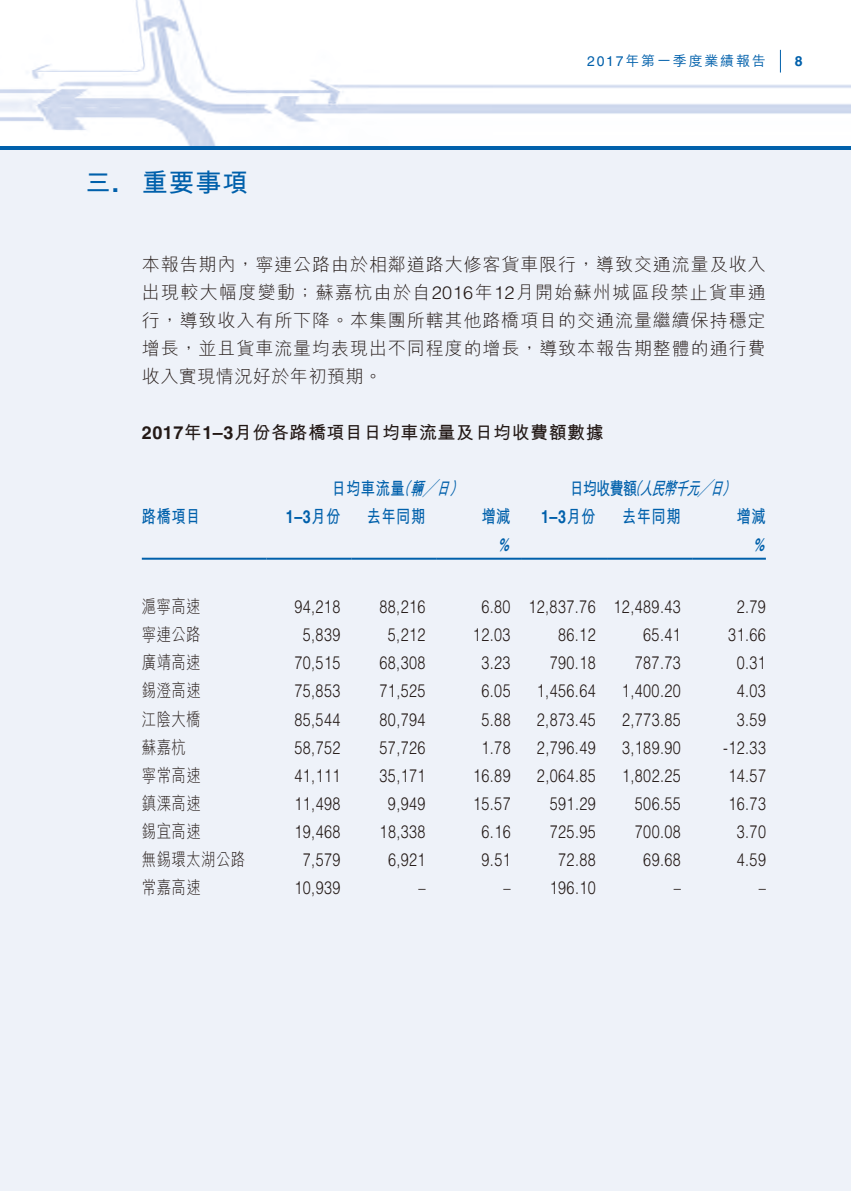
<style>
.page{position:relative;width:851px;height:1191px;background:#fff}
.page>*{position:absolute;margin:0;border:0;box-sizing:border-box;transform-origin:0 0}
.t1{font:700 26px "M Hei HK";color:#0060ab}
.t2{font:300 18px "Helvetica LT Std";letter-spacing:.03em;color:#231916;scale:.8 1}
.t3{font:300 18px/28px "M Hei HK";letter-spacing:.03em;color:#231916;text-align:justify}
.t4{font:300 18px "M Hei HK";letter-spacing:.03em;color:#231916;scale:.8 1}
.t5{font:700 18px "M Hei HK";letter-spacing:.03em;color:#0060ab;scale:.8 1}
.t6{font:700 18px "M Hei HK";letter-spacing:.03em;color:#231916}
.t7{font:700 18px "Helvetica LT Std";color:#0060ab;scale:.8 1}
.t8{font:italic 700 18px "M Hei HK";color:#0060ab;scale:.7 1}
.t9{font:italic 700 18px "Helvetica LT Std";color:#0060ab;scale:.7 1}
.t10{font:500 14px "M Hei HK";letter-spacing:.13em;color:#0060ab}
.t11{font:700 14px "Helvetica LT Std";color:#0060ab}
.s1{font-family:"Helvetica LT Std";font-weight:400}
.s2{font-family:"Helvetica LT Std"}
.s3{font-style:italic}
.s4{font-family:"M Hei HK"}
</style>
<div class="page">
<img style="left:0;top:0;width:850px;height:146px">
<div style="left:0;top:146px;width:850px;height:6px;background:#0060ab"></div>
<svg style="left:780px;top:50px;width:1px;height:23px"></svg>
<div style="left:0;top:150px;width:850px;height:1041px;background:#eef2f9"></div>
<hr style="left:142px;top:557px;width:124px;height:2px;background:#0060ab">
<hr style="left:266px;top:557px;width:85px;height:2px;background:#0060ab">
<hr style="left:351px;top:557px;width:86px;height:2px;background:#0060ab">
<hr style="left:437px;top:557px;width:85px;height:2px;background:#0060ab">
<hr style="left:522px;top:557px;width:85px;height:2px;background:#0060ab">
<hr style="left:607px;top:557px;width:85px;height:2px;background:#0060ab">
<hr style="left:692px;top:557px;width:73px;height:2px;background:#0060ab">
<p class="t10" style="left:587px;top:51px;width:180px"><span class="s1">2017</span>年第一季度業績報告</p>
<p class="t11" style="left:794px;top:52px;width:9px">8</p>
<h1 class="t1" style="left:85px;top:163px;width:35px">三<span class="s2">.</span></h1>
<h1 class="t1" style="left:142px;top:163px;width:108px">重要事項</h1>
<p class="t3" style="left:142px;top:250px;width:625px">本報告期內，寧連公路由於相鄰道路大修客貨車限行，導致交通流量及收入出現較大幅度變動；蘇嘉杭由於自<span class="s2">2016</span>年<span class="s2">12</span>月開始蘇州城區段禁止貨車通行，導致收入有所下降。本集團所轄其他路橋項目的交通流量繼續保持穩定增長，並且貨車流量均表現出不同程度的增長，導致本報告期整體的通行費收入實現情況好於年初預期。</p>
<p class="t6" style="left:142px;top:420px;width:463px"><span class="s2">2017</span>年 <span class="s2">3–1</span> 月份各路橋項目日均車流量及日均收費額數據</p>
<p class="t8" style="left:397px;top:476px;width:84px">（ ╱日</p>
<p class="t5" style="left:331px;top:475px;width:123px">日均車流量<span class="s3">輛</span></p>
<p class="t8" style="left:449px;top:476px;width:28px">）</p>
<p class="t8" style="left:698px;top:476px;width:45px">╱日</p>
<p class="t5" style="left:569px;top:476px;width:171px">日均收費額<span class="s3">人民幣千元</span></p>
<p class="t8" style="left:628px;top:476px;width:28px">（</p>
<p class="t8" style="left:721px;top:476px;width:28px">(</p>
<p class="t5" style="left:142px;top:504px;width:75px">路橋項目</p>
<p class="t7" style="left:286px;top:506px;width:70px">3–1 <span class="s4">月份</span></p>
<p class="t5" style="left:366px;top:504px;width:75px">去年同期</p>
<p class="t5" style="left:481px;top:504px;width:38px">增減</p>
<p class="t7" style="left:541px;top:506px;width:70px">3–1 <span class="s4">月份</span></p>
<p class="t5" style="left:622px;top:504px;width:75px">去年同期</p>
<p class="t5" style="left:736px;top:504px;width:38px">增減</p>
<p class="t9" style="left:497px;top:534px;width:26px">%</p>
<p class="t9" style="left:752px;top:534px;width:26px">%</p>
<p class="t4" style="left:142px;top:597px;width:75px">滬寧高速</p>
<p class="t2" style="left:294px;top:596px;width:59px">94,218</p>
<p class="t2" style="left:379px;top:596px;width:59px">88,216</p>
<p class="t2" style="left:481px;top:596px;width:38px">6.80</p>
<p class="t2" style="left:528px;top:596px;width:86px">12,837.76</p>
<p class="t2" style="left:613px;top:596px;width:86px">12,489.43</p>
<p class="t2" style="left:736px;top:596px;width:38px">2.79</p>
<p class="t4" style="left:142px;top:625px;width:75px">寧連公路</p>
<p class="t2" style="left:303px;top:624px;width:49px">5,839</p>
<p class="t2" style="left:388px;top:624px;width:49px">5,212</p>
<p class="t2" style="left:473px;top:624px;width:49px">12.03</p>
<p class="t2" style="left:558px;top:624px;width:49px">86.12</p>
<p class="t2" style="left:643px;top:624px;width:49px">65.41</p>
<p class="t2" style="left:728px;top:624px;width:49px">31.66</p>
<p class="t4" style="left:142px;top:653px;width:75px">廣靖高速</p>
<p class="t2" style="left:294px;top:652px;width:59px">70,515</p>
<p class="t2" style="left:379px;top:652px;width:59px">68,308</p>
<p class="t2" style="left:481px;top:652px;width:38px">3.23</p>
<p class="t2" style="left:549px;top:652px;width:59px">790.18</p>
<p class="t2" style="left:634px;top:652px;width:59px">787.73</p>
<p class="t2" style="left:736px;top:652px;width:38px">0.31</p>
<p class="t4" style="left:142px;top:681px;width:75px">錫澄高速</p>
<p class="t2" style="left:294px;top:680px;width:59px">75,853</p>
<p class="t2" style="left:379px;top:680px;width:59px">71,525</p>
<p class="t2" style="left:481px;top:680px;width:38px">6.05</p>
<p class="t2" style="left:537px;top:680px;width:75px">1,456.64</p>
<p class="t2" style="left:622px;top:680px;width:75px">1,400.20</p>
<p class="t2" style="left:736px;top:680px;width:38px">4.03</p>
<p class="t4" style="left:142px;top:709px;width:75px">江陰大橋</p>
<p class="t2" style="left:294px;top:708px;width:59px">85,544</p>
<p class="t2" style="left:379px;top:708px;width:59px">80,794</p>
<p class="t2" style="left:481px;top:708px;width:38px">5.88</p>
<p class="t2" style="left:537px;top:708px;width:75px">2,873.45</p>
<p class="t2" style="left:622px;top:708px;width:75px">2,773.85</p>
<p class="t2" style="left:736px;top:708px;width:38px">3.59</p>
<p class="t4" style="left:142px;top:737px;width:57px">蘇嘉杭</p>
<p class="t2" style="left:294px;top:736px;width:59px">58,752</p>
<p class="t2" style="left:379px;top:736px;width:59px">57,726</p>
<p class="t2" style="left:481px;top:736px;width:38px">1.78</p>
<p class="t2" style="left:537px;top:736px;width:75px">2,796.49</p>
<p class="t2" style="left:622px;top:736px;width:75px">3,189.90</p>
<p class="t2" style="left:723px;top:736px;width:55px">-12.33</p>
<p class="t4" style="left:142px;top:765px;width:75px">寧常高速</p>
<p class="t2" style="left:294px;top:764px;width:59px">41,111</p>
<p class="t2" style="left:379px;top:764px;width:59px">35,171</p>
<p class="t2" style="left:473px;top:764px;width:49px">16.89</p>
<p class="t2" style="left:537px;top:764px;width:75px">2,064.85</p>
<p class="t2" style="left:622px;top:764px;width:75px">1,802.25</p>
<p class="t2" style="left:728px;top:764px;width:49px">14.57</p>
<p class="t4" style="left:142px;top:793px;width:75px">鎮溧高速</p>
<p class="t2" style="left:294px;top:792px;width:59px">11,498</p>
<p class="t2" style="left:388px;top:792px;width:49px">9,949</p>
<p class="t2" style="left:473px;top:792px;width:49px">15.57</p>
<p class="t2" style="left:549px;top:792px;width:59px">591.29</p>
<p class="t2" style="left:634px;top:792px;width:59px">506.55</p>
<p class="t2" style="left:728px;top:792px;width:49px">16.73</p>
<p class="t4" style="left:142px;top:821px;width:75px">錫宜高速</p>
<p class="t2" style="left:294px;top:820px;width:59px">19,468</p>
<p class="t2" style="left:379px;top:820px;width:59px">18,338</p>
<p class="t2" style="left:481px;top:820px;width:38px">6.16</p>
<p class="t2" style="left:549px;top:820px;width:59px">725.95</p>
<p class="t2" style="left:634px;top:820px;width:59px">700.08</p>
<p class="t2" style="left:736px;top:820px;width:38px">3.70</p>
<p class="t4" style="left:142px;top:849px;width:131px">無錫環太湖公路</p>
<p class="t2" style="left:303px;top:848px;width:49px">7,579</p>
<p class="t2" style="left:388px;top:848px;width:49px">6,921</p>
<p class="t2" style="left:481px;top:848px;width:38px">9.51</p>
<p class="t2" style="left:558px;top:848px;width:49px">72.88</p>
<p class="t2" style="left:643px;top:848px;width:49px">69.68</p>
<p class="t2" style="left:736px;top:848px;width:38px">4.59</p>
<p class="t4" style="left:142px;top:877px;width:75px">常嘉高速</p>
<p class="t2" style="left:294px;top:876px;width:59px">10,939</p>
<p class="t2" style="left:418px;top:876px;width:10px">–</p>
<p class="t2" style="left:503px;top:876px;width:10px">–</p>
<p class="t2" style="left:549px;top:876px;width:59px">196.10</p>
<p class="t2" style="left:673px;top:876px;width:10px">–</p>
<p class="t2" style="left:758px;top:876px;width:10px">–</p>
</div>
